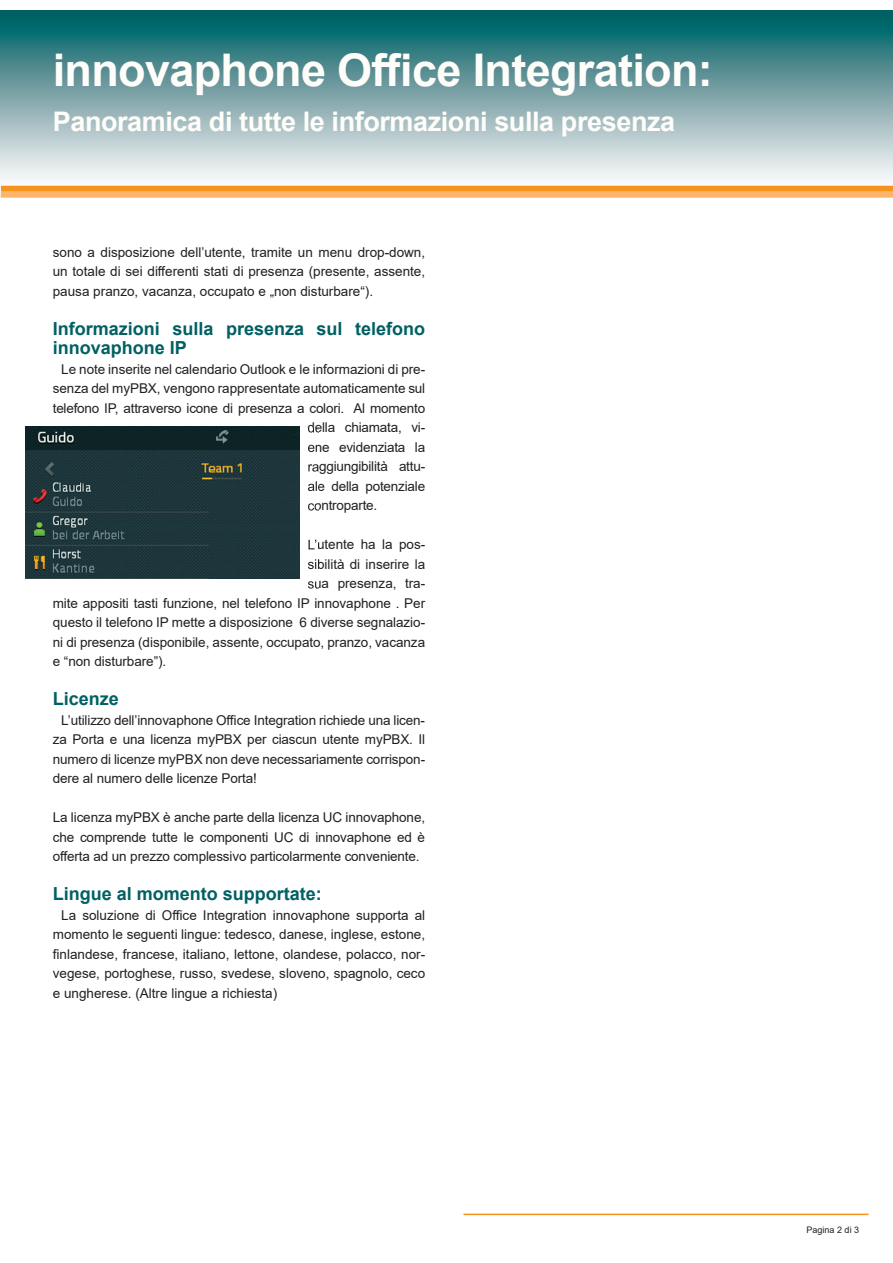
<style>
.page{position:relative;width:893px;height:1263px;background:#fff}
.page>*{position:absolute;margin:0;border:0;box-sizing:border-box;transform-origin:0 0}
.t1{font:700 45px "Arial";letter-spacing:-.015em;color:#fefdf9}
.t2{font:700 27px "Arial";letter-spacing:-.015em;color:#fefdf9}
.t3{font:700 18px/19.5px "Arial";color:#006063}
.t4{font:13.5px/19.5px "Arial";letter-spacing:-.005em;color:#231f20;text-align:justify}
.t5{font:9px "Arial";color:#231f20}
</style>
<div class="page">
<svg style="left:0;top:10px;width:893px;height:186px;background:#7ca8ab"></svg>
<hr style="left:463px;top:1213px;width:405px;height:2px;background:#f7931d">
<img style="left:28px;top:428px;width:289px;height:151px">
<svg style="left:308px;top:428px;width:10px;height:6px"></svg>
<svg style="left:308px;top:442px;width:10px;height:10px"></svg>
<svg style="left:308px;top:462px;width:10px;height:12px"></svg>
<svg style="left:308px;top:481px;width:9px;height:13px"></svg>
<svg style="left:308px;top:501px;width:10px;height:12px"></svg>
<svg style="left:308px;top:540px;width:9px;height:12px"></svg>
<svg style="left:308px;top:559px;width:9px;height:10px"></svg>
<svg style="left:308px;top:581px;width:10px;height:8px"></svg>
<img style="left:26px;top:426px;width:273px;height:152px">
<div style="left:1px;top:186px;width:892px;height:6px;background:#f7931d"></div>
<div style="left:1px;top:192px;width:892px;height:6px;background:#fbb66c"></div>
<h1 class="t1" style="left:53px;top:38px;width:661px">innovaphone Office Integration:</h1>
<h2 class="t2" style="left:53px;top:102px;width:624px">Panoramica di tutte le informazioni sulla presenza</h2>
<p class="t4" style="left:53px;top:242px;width:374px">sono a disposizione dell’utente, tramite un menu drop-down, un totale di sei differenti stati di presenza (presente, assente, pausa pranzo, vacanza, occupato e „non disturbare“).</p>
<h3 class="t3" style="left:53px;top:319px;width:374px">Informazioni sulla presenza sul telefono innovaphone IP</h3>
<p class="t4" style="left:61px;top:359px;width:365px">Le note inserite nel calendario Outlook e le informazioni di pre-</p>
<p class="t4" style="left:53px;top:379px;width:374px">senza del myPBX, vengono rappresentate automaticamente sul</p>
<p class="t4" style="left:53px;top:398px;width:374px">telefono IP, attraverso icone di presenza a colori. Al momento</p>
<p class="t4" style="left:307px;top:418px;width:119px">della chiamata, vi-</p>
<p class="t4" style="left:307px;top:437px;width:119px">ene evidenziata la</p>
<p class="t4" style="left:307px;top:457px;width:119px">raggiungibilità attu-</p>
<p class="t4" style="left:307px;top:476px;width:119px">ale della potenziale</p>
<p class="t4" style="left:307px;top:496px;width:71px">controparte.</p>
<p class="t4" style="left:307px;top:535px;width:119px">L’utente ha la pos-</p>
<p class="t4" style="left:307px;top:554px;width:119px">sibilità di inserire la</p>
<p class="t4" style="left:307px;top:574px;width:119px">sua presenza, tra-</p>
<p class="t4" style="left:53px;top:593px;width:374px">mite appositi tasti funzione, nel telefono IP innovaphone . Per</p>
<p class="t4" style="left:53px;top:613px;width:374px">questo il telefono IP mette a disposizione 6 diverse segnalazio-</p>
<p class="t4" style="left:53px;top:632px;width:374px">ni di presenza (disponibile, assente, occupato, pranzo, vacanza</p>
<p class="t4" style="left:53px;top:652px;width:115px">e “non disturbare”).</p>
<h3 class="t3" style="left:53px;top:689px;width:68px">Licenze</h3>
<p class="t4" style="left:53px;top:710px;width:374px;text-indent:9px">L’utilizzo dell’innovaphone Office Integration richiede una licen&shy;za Porta e una licenza myPBX per ciascun utente myPBX. Il numero di licenze myPBX non deve necessariamente corrispon&shy;dere al numero delle licenze Porta!</p>
<p class="t4" style="left:53px;top:808px;width:374px">La licenza myPBX è anche parte della licenza UC innovaphone, che comprende tutte le componenti UC di innovaphone ed è offerta ad un prezzo complessivo particolarmente conveniente.</p>
<h3 class="t3" style="left:53px;top:884px;width:271px">Lingue al momento supportate:</h3>
<p class="t4" style="left:53px;top:905px;width:374px;text-indent:9px">La soluzione di Office Integration innovaphone supporta al momento le seguenti lingue: tedesco, danese, inglese, estone, finlandese, francese, italiano, lettone, olandese, polacco, nor&shy;vegese, portoghese, russo, svedese, sloveno, spagnolo, ceco e ungherese. (Altre lingue a richiesta)</p>
<p class="t5" style="left:807px;top:1224px;width:54px">Pagina 2 di 3</p>
</div>
